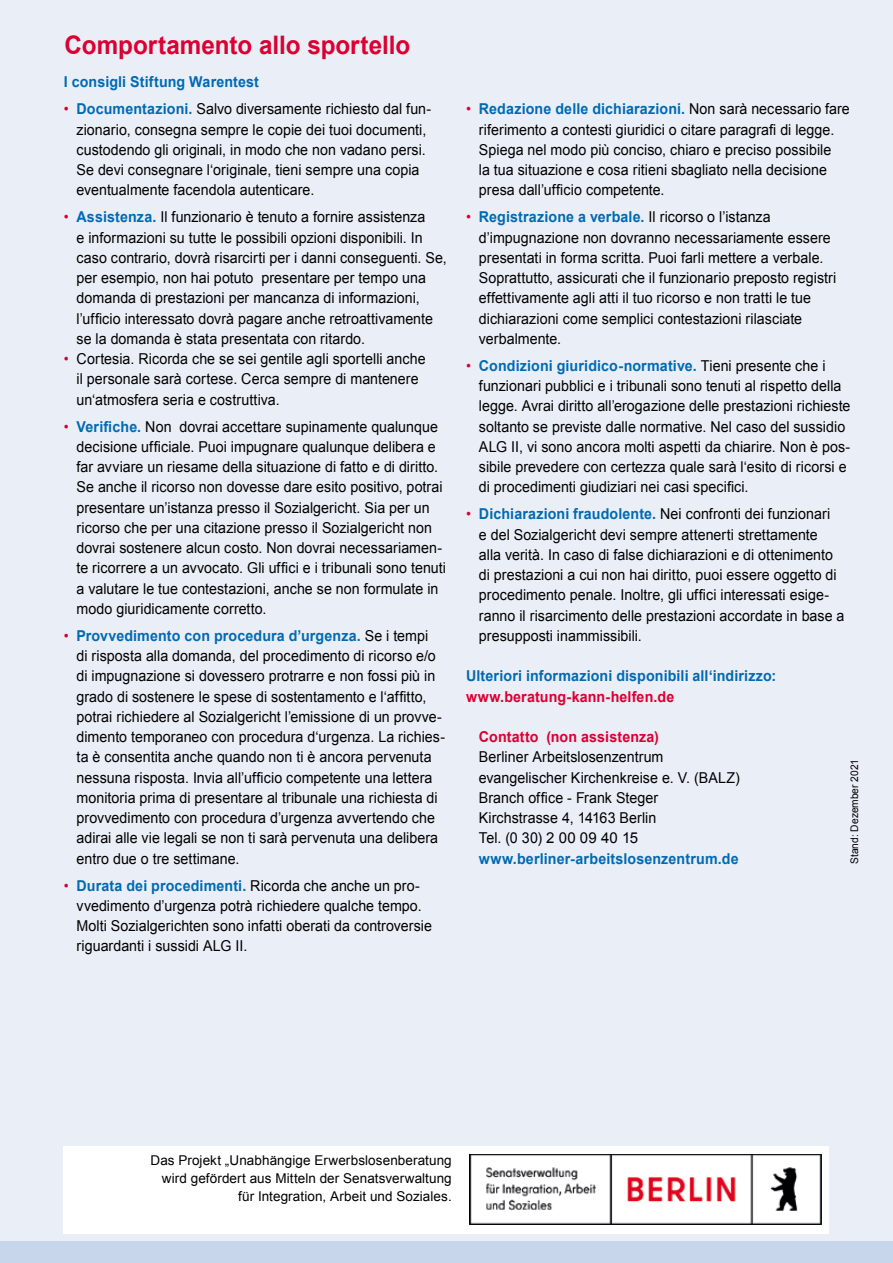
<style>
.page{position:relative;width:893px;height:1263px;background:#eaeef7}
.page>*{position:absolute;margin:0;border:0;box-sizing:border-box;transform-origin:0 0}
.t1{font:700 25.5px "Arial";color:#db0031;scale:.95 1}
.t2{font:15px/20.2px "Arial";letter-spacing:.005em;color:#000;scale:.95 1}
.t3{font:700 15px "Arial";letter-spacing:.01em;color:#006ab3;scale:.95 1}
.t4{font:700 15px "Arial";letter-spacing:.01em;color:#db0031;scale:.95 1}
.t5{font:13.5px/18px "Arial";letter-spacing:.005em;color:#000;text-align:right}
.t6{font:10.5px "Arial";color:#000}
.s1{color:#db0031}
.s2{font-weight:700;color:#006ab3}
</style>
<div class="page">
<div style="left:0;top:1242px;width:893px;height:21px;background:#c8d6ec"></div>
<div style="left:64px;top:1145px;width:765px;height:88px;background:#fff"></div>
<img style="left:470px;top:1154px;width:351px;height:71px">
<h1 class="t1" style="left:65px;top:28px;width:365px">Comportamento allo sportello</h1>
<p class="t3" style="left:64px;top:72px;width:207px">I consigli Stiftung Warentest</p>
<p class="t2" style="left:77px;top:99px;width:375px;text-indent:-13px"><span class="s1">•</span> <span class="s2">Documentazioni.</span> Salvo diversamente richiesto dal fun&shy;zionario, consegna sempre le copie dei tuoi documenti, custodendo gli originali, in modo che non vadano persi.<br>Se devi consegnare l‘originale, tieni sempre una copia eventualmente facendola autenticare.</p>
<p class="t2" style="left:77px;top:207px;width:391px;text-indent:-13px"><span class="s1">•</span> <span class="s2">Assistenza.</span> Il funzionario è tenuto a fornire assistenza<br>e informazioni su tutte le possibili opzioni disponibili. In caso contrario, dovrà risarcirti per i danni conseguenti. Se, per esempio, non hai potuto presentare per tempo una domanda di prestazioni per mancanza di informazioni, l’ufficio interessato dovrà pagare anche retroattivamente se la domanda è stata presentata con ritardo.</p>
<p class="t2" style="left:77px;top:349px;width:369px;text-indent:-13px"><span class="s1">•</span> Cortesia. Ricorda che se sei gentile agli sportelli anche il personale sarà cortese. Cerca sempre di mantenere un‘atmosfera seria e costruttiva.</p>
<p class="t2" style="left:77px;top:416px;width:390px;text-indent:-13px"><span class="s1">•</span> <span class="s2">Verifiche.</span> Non dovrai accettare supinamente qualunque decisione ufficiale. Puoi impugnare qualunque delibera e far avviare un riesame della situazione di fatto e di diritto.<br>Se anche il ricorso non dovesse dare esito positivo, potrai presentare un’istanza presso il Sozialgericht. Sia per un ricorso che per una citazione presso il Sozialgericht non dovrai sostenere alcun costo. Non dovrai necessariamen&shy;te ricorrere a un avvocato. Gli uffici e i tribunali sono tenuti a valutare le tue contestazioni, anche se non formulate in modo giuridicamente corretto.</p>
<p class="t2" style="left:77px;top:626px;width:389px;text-indent:-13px"><span class="s1">•</span> <span class="s2">Provvedimento con procedura d’urgenza.</span> Se i tempi<br>di risposta alla domanda, del procedimento di ricorso e/o di impugnazione si dovessero protrarre e non fossi più in grado di sostenere le spese di sostentamento e l‘affitto, potrai richiedere al Sozialgericht l’emissione di un provve&shy;dimento temporaneo con procedura d‘urgenza. La richies&shy;ta è consentita anche quando non ti è ancora pervenuta nessuna risposta. Invia all’ufficio competente una lettera monitoria prima di presentare al tribunale una richiesta di provvedimento con procedura d’urgenza avvertendo che adirai alle vie legali se non ti sarà pervenuta una delibera entro due o tre settimane.</p>
<p class="t2" style="left:77px;top:875px;width:376px;text-indent:-13px"><span class="s1">•</span> <span class="s2">Durata dei procedimenti.</span> Ricorda che anche un pro&shy;vvedimento d’urgenza potrà richiedere qualche tempo.<br>Molti Sozialgerichten sono infatti oberati da controversie riguardanti i sussidi ALG II.</p>
<p class="t2" style="left:479px;top:99px;width:392px;text-indent:-13px"><span class="s1">•</span> <span class="s2">Redazione delle dichiarazioni.</span> Non sarà necessario fare riferimento a contesti giuridici o citare paragrafi di legge.<br>Spiega nel modo più conciso, chiaro e preciso possibile<br>la tua situazione e cosa ritieni sbagliato nella decisione presa dall’ufficio competente.</p>
<p class="t2" style="left:479px;top:207px;width:378px;text-indent:-13px"><span class="s1">•</span> <span class="s2">Registrazione a verbale.</span> Il ricorso o l’istanza d’impugnazione non dovranno necessariamente essere presentati in forma scritta. Puoi farli mettere a verbale.<br>Soprattutto, assicurati che il funzionario preposto registri effettivamente agli atti il tuo ricorso e non tratti le tue dichiarazioni come semplici contestazioni rilasciate verbalmente.</p>
<p class="t2" style="left:479px;top:356px;width:393px;text-indent:-13px"><span class="s1">•</span> <span class="s2">Condizioni giuridico-normative.</span> Tieni presente che i funzionari pubblici e i tribunali sono tenuti al rispetto della legge. Avrai diritto all’erogazione delle prestazioni richieste soltanto se previste dalle normative. Nel caso del sussidio ALG II, vi sono ancora molti aspetti da chiarire. Non è pos&shy;sibile prevedere con certezza quale sarà l‘esito di ricorsi e di procedimenti giudiziari nei casi specifici.</p>
<p class="t2" style="left:479px;top:504px;width:386px;text-indent:-13px"><span class="s1">•</span> <span class="s2">Dichiarazioni fraudolente.</span> Nei confronti dei funzionari<br>e del Sozialgericht devi sempre attenerti strettamente<br>alla verità. In caso di false dichiarazioni e di ottenimento di prestazioni a cui non hai diritto, puoi essere oggetto di procedimento penale. Inoltre, gli uffici interessati esige&shy;ranno il risarcimento delle prestazioni accordate in base a presupposti inammissibili.</p>
<p class="t3" style="left:466px;top:666px;width:328px">Ulteriori informazioni disponibili all‘indirizzo:</p>
<p class="t4" style="left:466px;top:686px;width:221px">www.beratung-kann-helfen.de</p>
<p class="t4" style="left:479px;top:727px;width:191px">Contatto (non assistenza)</p>
<p class="t2" style="left:479px;top:747px;width:276px">Berliner Arbeitslosenzentrum evangelischer Kirchenkreise e. V. (BALZ)<br>Branch office - Frank Steger<br>Kirchstrasse 4, 14163 Berlin<br>Tel. (0 30) 2 00 09 40 15</p>
<p class="t3" style="left:479px;top:848px;width:275px">www.berliner-arbeitslosenzentrum.de</p>
<p class="t6" style="left:847px;top:864px;width:106px;rotate:-90deg">Stand: Dezember 2021</p>
<p class="t5" style="left:150px;top:1152px;width:303px">Das Projekt „Unabhängige Erwerbslosenberatung wird gefördert aus Mitteln der Senatsverwaltung für Integration, Arbeit und Soziales.</p>
</div>
